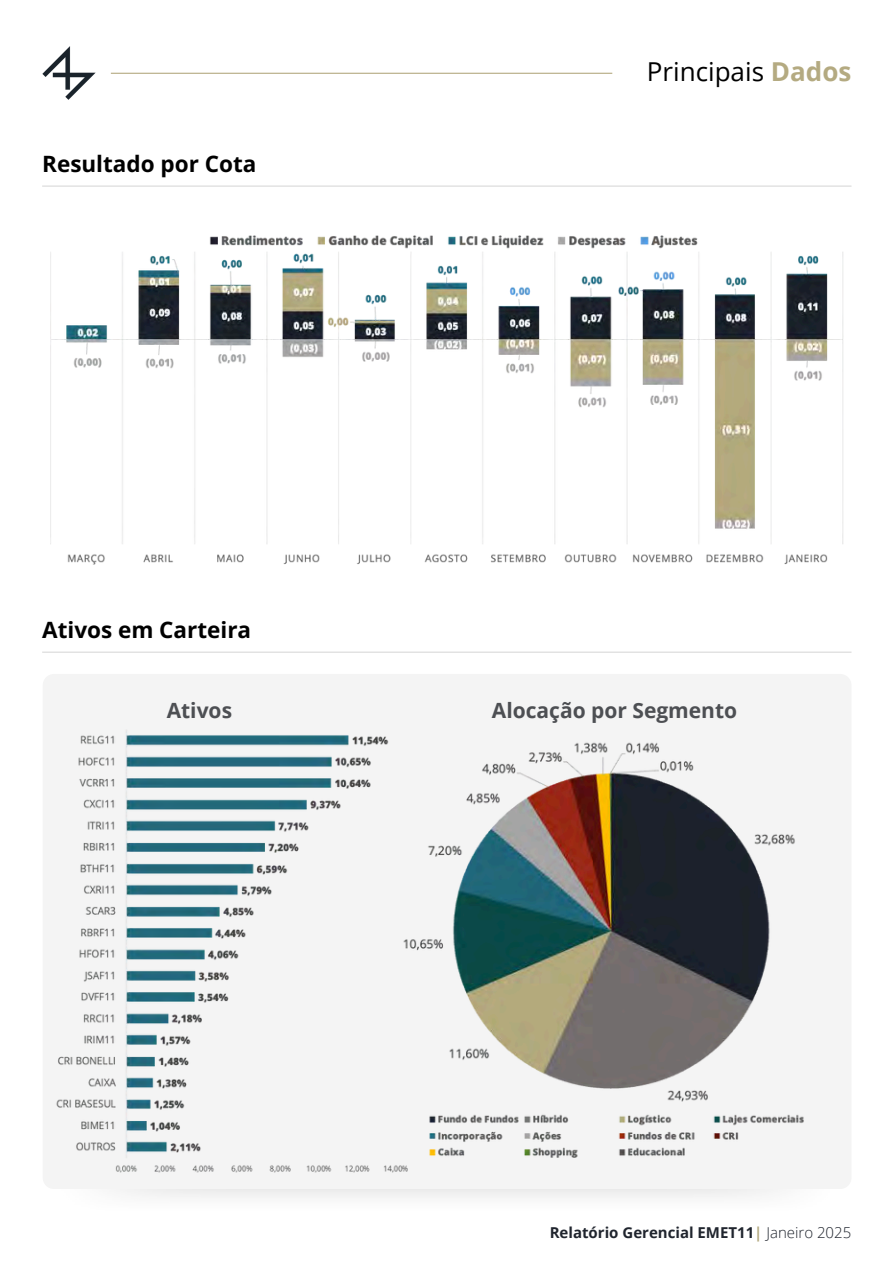
<style>
.page{position:relative;width:894px;height:1264px;background:#fff}
.page>*{position:absolute;margin:0;border:0;box-sizing:border-box;transform-origin:0 0}
.t1{font:26.1px "Open Sans";color:#000}
.t2{font:700 22.5px "Open Sans";color:#000}
.t3{font:700 21px "Open Sans";color:#4d4f53}
.t4{font:700 15px "Open Sans";color:#20252e}
.s1{font-weight:700;color:#b4aa81}
.s2{color:#b4aa81}
.s3{font-weight:300}
</style>
<div class="page">
<img style="left:42px;top:46px;width:53px;height:53px">
<hr style="left:42px;top:651px;width:809px;height:1px;background:#d9d9d9">
<div style="left:43px;top:674px;width:808px;height:514px;background:#f4f4f4;border-radius:11px"></div>
<hr style="left:42px;top:185px;width:809px;height:2px;background:#d9d9d9">
<hr style="left:111px;top:73px;width:501px;height:1px;background:#b4aa81">
<img style="left:50px;top:235px;width:794px;height:330px">
<img style="left:414px;top:742px;width:390px;height:416px">
<img style="left:56px;top:730px;width:358px;height:443px">
<p class="t2" style="left:42px;top:148px;width:216px">Resultado por Cota</p>
<h1 class="t2" style="left:42px;top:614px;width:210px">Ativos em Carteira</h1>
<p class="t1" style="left:646px;top:53px;width:206px">Principais <span class="s1">Dados</span></p>
<p class="t3" style="left:167px;top:695px;width:67px">Ativos</p>
<h2 class="t3" style="left:491px;top:695px;width:247px">Alocação por Segmento</h2>
<p class="t4" style="left:549px;top:1221px;width:303px">Relatório Gerencial EMET11<span class="s2">|</span> <span class="s3">Janeiro 2025</span></p>
</div>
